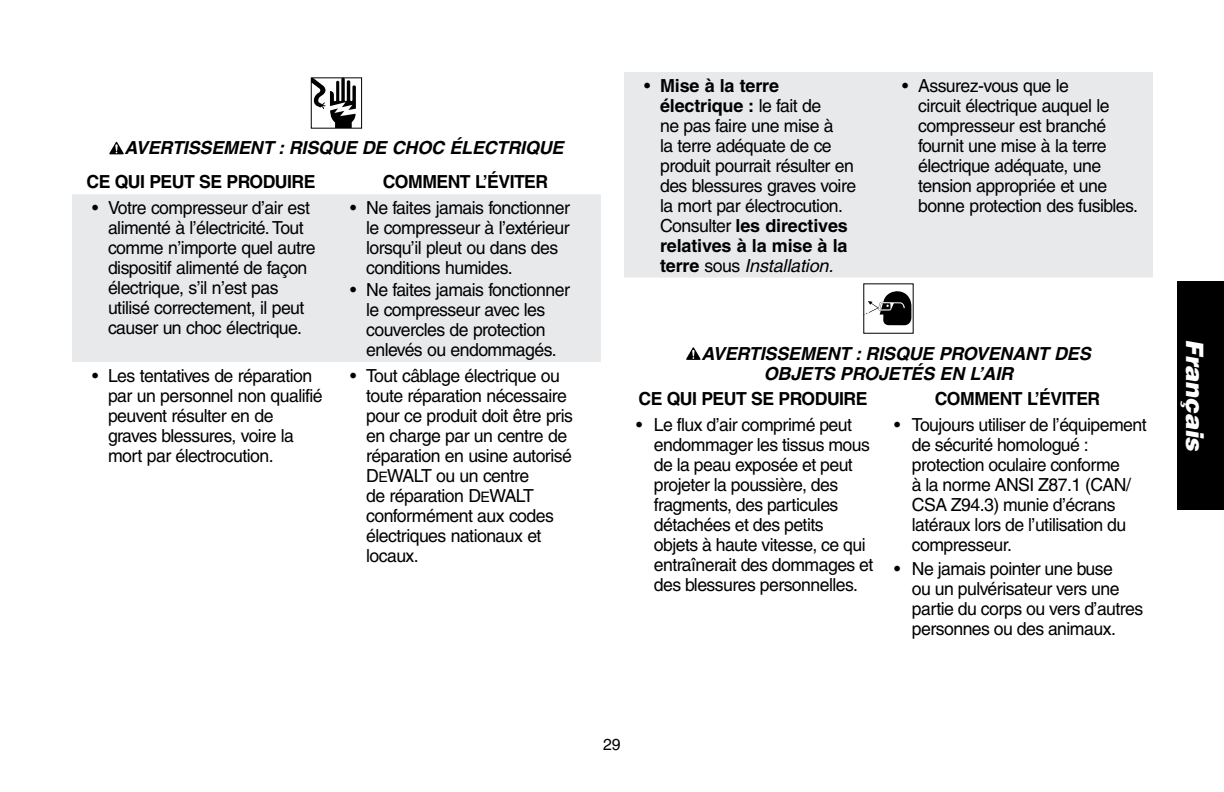
<style>
.page{position:relative;width:1224px;height:792px;background:#fff}
.page>*{position:absolute;margin:0;border:0;box-sizing:border-box;transform-origin:0 0}
.t1{font:italic 900 24px "Helvetica";color:#fff}
.t2{font:18px/20px "Helvetica";letter-spacing:-.03em;color:#000}
.t3{font:italic 700 18px "Helvetica";letter-spacing:-.01em;color:#000}
.t4{font:700 18px "Helvetica";letter-spacing:-.03em;color:#000}
.t5{font:16px "Helvetica";color:#000}
.s1{font-size:14.4px}
.s2{font-weight:700}
.s3{font-style:italic}
</style>
<div class="page">
<div style="left:1177px;top:281px;width:47px;height:228px;background:#000"></div>
<div style="left:72px;top:194px;width:529px;height:168px;background:#e7e9ea"></div>
<svg style="left:313px;top:80px;width:43px;height:46px"></svg>
<div style="left:311px;top:78px;width:51px;height:50px;border:1px solid #000"></div>
<svg style="left:109px;top:142px;width:15px;height:12px"></svg>
<div style="left:624px;top:72px;width:529px;height:206px;background:#e7e9ea"></div>
<svg style="left:866px;top:291px;width:45px;height:34px"></svg>
<svg style="left:686px;top:347px;width:15px;height:13px"></svg>
<p class="t3" style="left:125px;top:137px;width:282px">AVERTISSEMENT : RISQUE DE CHOC</p>
<p class="t3" style="left:449px;top:137px;width:35px">ÉLECTRI</p>
<p class="t3" style="left:525px;top:137px;width:27px">QUE</p>
<p class="t4" style="left:87px;top:171px;width:228px">CE QUI PEUT SE PRODUIRE</p>
<p class="t4" style="left:383px;top:171px;width:40px">COMME</p>
<p class="t4" style="left:448px;top:171px;width:102px">NT L’ÉVITER</p>
<p class="t2" style="left:108px;top:198px;width:209px;text-indent:-16px">• Votre compresseur d’air est alimenté à l’électricité. Tout comme n’importe quel autre dispositif alimenté de façon électrique, s’il n’est pas utilisé correctement, il peut causer un choc électrique.</p>
<p class="t2" style="left:366px;top:198px;width:205px;text-indent:-16px">• Ne faites jamais fonctionner le compresseur à l’extérieur lorsqu’il pleut ou dans des conditions humides.</p>
<p class="t2" style="left:350px;top:280px;width:221px;text-align:center">• Ne faites jamais fonctionner le compresseur avec les couvercles de protection enlevés ou endommagés.</p>
<p class="t2" style="left:108px;top:365px;width:216px;text-indent:-16px">• Les tentatives de réparation par un personnel non qualifié peuvent résulter en de graves blessures, voire la mort par électrocution.</p>
<p class="t2" style="left:366px;top:365px;width:209px;text-indent:-16px">• Tout câblage électrique ou toute réparation nécessaire pour ce produit doit être pris en charge par un centre de réparation en usine autorisé<br>D<span class="s1">e</span>WALT ou un centre<br>de réparation D<span class="s1">e</span>WALT conformément aux codes électriques nationaux et locaux.</p>
<p class="t2" style="left:660px;top:75px;width:198px;text-indent:-16px">• <span class="s2">MISE À LA TERRE<br>ÉLECTRIQUE :</span> le fait de<br>ne pas faire une mise à<br>la terre adéquate de ce produit pourrait résulter en des blessures graves voire la mort par électrocution.<br>Consulter <span class="s2">LES DIRECTIVES<br>RELATIVES À LA MISE À LA<br>TERRE</span> sous <span class="s3">Installation.</span></p>
<p class="t2" style="left:918px;top:75px;width:221px;text-indent:-16px">• Assurez-vous que le<br>circuit électrique auquel le compresseur est branché fournit une mise à la terre électrique adéquate, une tension appropriée et une bonne protection des fusibles.</p>
<p class="t3" style="left:701px;top:343px;width:252px">AVERTISSEMENT : RISQUE PRO</p>
<p class="t3" style="left:976px;top:343px;width:26px">VENANT</p>
<p class="t3" style="left:1054px;top:343px;width:14px">DES</p>
<p class="t3" style="left:764px;top:363px;width:49px">OBJETS</p>
<p class="t3" style="left:840px;top:363px;width:14px">PRO</p>
<p class="t3" style="left:878px;top:363px;width:117px">JETÉS EN L’AIR</p>
<p class="t4" style="left:639px;top:388px;width:228px">CE QUI PEUT SE PRODUIRE</p>
<p class="t4" style="left:935px;top:388px;width:40px">COMME</p>
<p class="t4" style="left:1000px;top:388px;width:102px">NT L’ÉVITER</p>
<p class="t2" style="left:654px;top:415px;width:221px;text-indent:-18px">• Le flux d’air comprimé peut endommager les tissus mous de la peau exposée et peut projeter la poussière, des fragments, des particules détachées et des petits<br>objets à haute vitesse, ce qui entraînerait des dommages et des blessures personnelles.</p>
<p class="t2" style="left:912px;top:415px;width:236px;text-indent:-18px">• Toujours utiliser de l’équipement de sécurité homologué : protection oculaire conforme<br>à la norme ANSI Z87.1 (CAN/<br>CSA Z94.3) munie d’écrans latéraux lors de l’utilisation du compresseur.</p>
<p class="t2" style="left:912px;top:559px;width:233px;text-indent:-18px">• Ne jamais pointer une buse<br>ou un pulvérisateur vers une partie du corps ou vers d’autres personnes ou des animaux.</p>
<h1 class="t1" style="left:1211px;top:339px;width:114px;rotate:90deg">Français</h1>
<p class="t5" style="left:603px;top:736px;width:19px">29</p>
</div>
